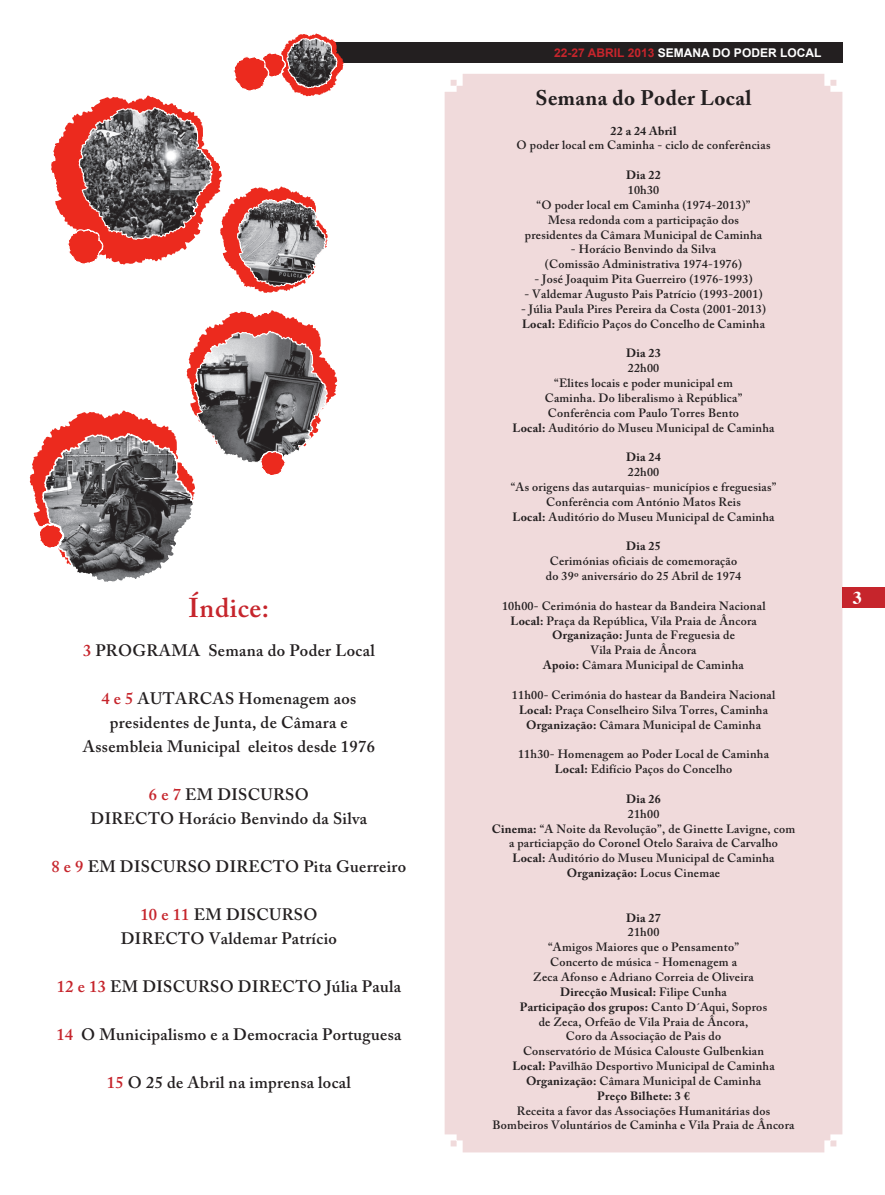
<style>
.page{position:relative;width:885px;height:1195px;background:#fff}
.page>*{position:absolute;margin:0;border:0;box-sizing:border-box;transform-origin:0 0}
.t1{font:600 27px "Adobe Caslon Pro";letter-spacing:.02em;color:#c6252c}
.t2{font:700 21px "Adobe Caslon Pro";letter-spacing:.02em;color:#231f20}
.t3{font:700 18px "Times";color:#fff}
.t4{font:600 16.5px/24px "Adobe Caslon Pro";letter-spacing:.02em;color:#231f20;text-align:center}
.t5{font:600 12px/14.9px "Adobe Caslon Pro";letter-spacing:.02em;color:#231f20;text-align:center}
.t6{font:700 12px "Adobe Caslon Pro";letter-spacing:.02em;color:#231f20}
.t7{font:700 12px "Arial";color:#fff}
.s1{color:#c6252c}
.s2{font-weight:700}
</style>
<div class="page">
<div style="left:312px;top:43px;width:530px;height:20px;background:#231f20"></div>
<div style="left:842px;top:587px;width:42px;height:21px;background:#c6252c"></div>
<div style="left:444px;top:74px;width:398px;height:1078px;background:#f0dadb"></div>
<svg style="left:51px;top:34px;width:293px;height:259px"></svg>
<svg style="left:30px;top:310px;width:307px;height:272px"></svg>
<h1 class="t1" style="left:188px;top:592px;width:82px">Índice:</h1>
<h3 class="t4" style="left:83px;top:639px;width:293px"><span class="s1">3</span> PROGRAMA Semana do Poder Local</h3>
<h3 class="t4" style="left:83px;top:687px;width:293px"><span class="s1">4 e 5</span> AUTARCAS Homenagem aos presidentes de Junta, de Câmara e<br>Assembleia Municipal eleitos desde 1976</h3>
<h3 class="t4" style="left:91px;top:783px;width:278px"><span class="s1">6 e 7</span> EM DISCURSO<br>DIRECTO Horácio Benvindo da Silva</h3>
<h3 class="t4" style="left:51px;top:855px;width:356px"><span class="s1">8 e 9</span> EM DISCURSO DIRECTO Pita Guerreiro</h3>
<h3 class="t4" style="left:121px;top:903px;width:218px"><span class="s1">10 e 11</span> EM DISCURSO<br>DIRECTO Valdemar Patrício</h3>
<h3 class="t4" style="left:57px;top:975px;width:346px"><span class="s1">12 e 13</span> EM DISCURSO DIRECTO Júlia Paula</h3>
<h3 class="t4" style="left:56px;top:1023px;width:346px"><span class="s1">14</span> O Municipalismo e a Democracia Portuguesa</h3>
<h3 class="t4" style="left:107px;top:1071px;width:245px"><span class="s1">15</span> O 25 de Abril na imprensa local</h3>
<p class="t7" style="left:554px;top:45px;width:268px"><span class="s1">22-27 ABRIL 2013</span> SEMANA DO PODER LOCAL</p>
<h2 class="t2" style="left:535px;top:85px;width:217px">Semana do Poder Local</h2>
<p class="t6" style="left:610px;top:123px;width:67px">22 a 24 Abril</p>
<p class="t5" style="left:516px;top:138px;width:255px">O poder local em Caminha - ciclo de conferências</p>
<p class="t6" style="left:626px;top:168px;width:36px">Dia 22</p>
<p class="t5" style="left:524px;top:182px;width:239px">10h30<br>“O poder local em Caminha (1974-2013)”<br>Mesa redonda com a participação dos presidentes da Câmara Municipal de Caminha</p>
<p class="t5" style="left:545px;top:242px;width:198px">- Horácio Benvindo da Silva (Comissão Administrativa 1974-1976)</p>
<p class="t5" style="left:534px;top:271px;width:220px">- José Joaquim Pita Guerreiro (1976-1993)</p>
<p class="t5" style="left:524px;top:286px;width:239px">- Valdemar Augusto Pais Patrício (1993-2001)</p>
<p class="t5" style="left:521px;top:301px;width:246px;text-align:left">- Júlia Paula Pires Pereira da Costa (2001-2013)<br><span class="s2">Local:</span> Edifício Paços do Concelho de Caminha</p>
<p class="t6" style="left:626px;top:346px;width:36px">Dia 23</p>
<p class="t5" style="left:512px;top:361px;width:263px">22h00<br>“Elites locais e poder municipal em<br>Caminha. Do liberalismo à República”<br>Conferência com Paulo Torres Bento<br><span class="s2">Local:</span> Auditório do Museu Municipal de Caminha</p>
<p class="t6" style="left:626px;top:450px;width:36px">Dia 24</p>
<p class="t5" style="left:510px;top:464px;width:267px">22h00<br>“As origens das autarquias- municípios e freguesias” Conferência com António Matos Reis<br><span class="s2">Local:</span> Auditório do Museu Municipal de Caminha</p>
<p class="t6" style="left:626px;top:539px;width:36px">Dia 25</p>
<p class="t5" style="left:545px;top:554px;width:197px">Cerimónias oficiais de comemoração do 39º aniversário do 25 Abril de 1974</p>
<p class="t5" style="left:502px;top:598px;width:265px">10h00- Cerimónia do hastear da Bandeira Nacional</p>
<p class="t5" style="left:510px;top:613px;width:248px"><span class="s2">Local:</span> Praça da República, Vila Praia de Âncora</p>
<p class="t5" style="left:552px;top:628px;width:184px"><span class="s2">Organização:</span> Junta de Freguesia de</p>
<p class="t5" style="left:590px;top:643px;width:108px">Vila Praia de Âncora</p>
<p class="t5" style="left:543px;top:657px;width:202px"><span class="s2">Apoio:</span> Câmara Municipal de Caminha</p>
<p class="t5" style="left:512px;top:687px;width:265px">11h00- Cerimónia do hastear da Bandeira Nacional<br><span class="s2">Local:</span> Praça Conselheiro Silva Torres, Caminha<br><span class="s2">Organização:</span> Câmara Municipal de Caminha</p>
<p class="t5" style="left:518px;top:747px;width:252px">11h30- Homenagem ao Poder Local de Caminha<br><span class="s2">Local:</span> Edifício Paços do Concelho</p>
<p class="t6" style="left:626px;top:792px;width:36px">Dia 26</p>
<p class="t5" style="left:491px;top:806px;width:305px">21h00<br><span class="s2">Cinema:</span> “A Noite da Revolução”, de Ginette Lavigne, com a particiapção do Coronel Otelo Saraiva de Carvalho <span class="s2">Local:</span> Auditório do Museu Municipal de Caminha <span class="s2">Organização:</span> Locus Cinemae</p>
<p class="t6" style="left:626px;top:910px;width:36px">Dia 27</p>
<p class="t5" style="left:512px;top:925px;width:264px">21h00<br>“Amigos Maiores que o Pensamento”<br>Concerto de música - Homenagem a<br>Zeca Afonso e Adriano Correia de Oliveira <span class="s2">Direcção Musical:</span> Filipe Cunha<br><span class="s2">Participação dos grupos:</span> Canto D´Aqui, Sopros<br>de Zeca, Orfeão de Vila Praia de Âncora,<br>Coro da Associação de Pais do<br>Conservatório de Música Calouste Gulbenkian <span class="s2">Local:</span> Pavilhão Desportivo Municipal de Caminha <span class="s2">Organização:</span> Câmara Municipal de Caminha <span class="s2">Preço Bilhete: 3 €</span></p>
<p class="t5" style="left:492px;top:1103px;width:303px">Receita a favor das Associações Humanitárias dos<br>Bombeiros Voluntários de Caminha e Vila Praia de Âncora</p>
<h3 class="t3" style="left:852px;top:581px;width:10px">3</h3>
</div>
